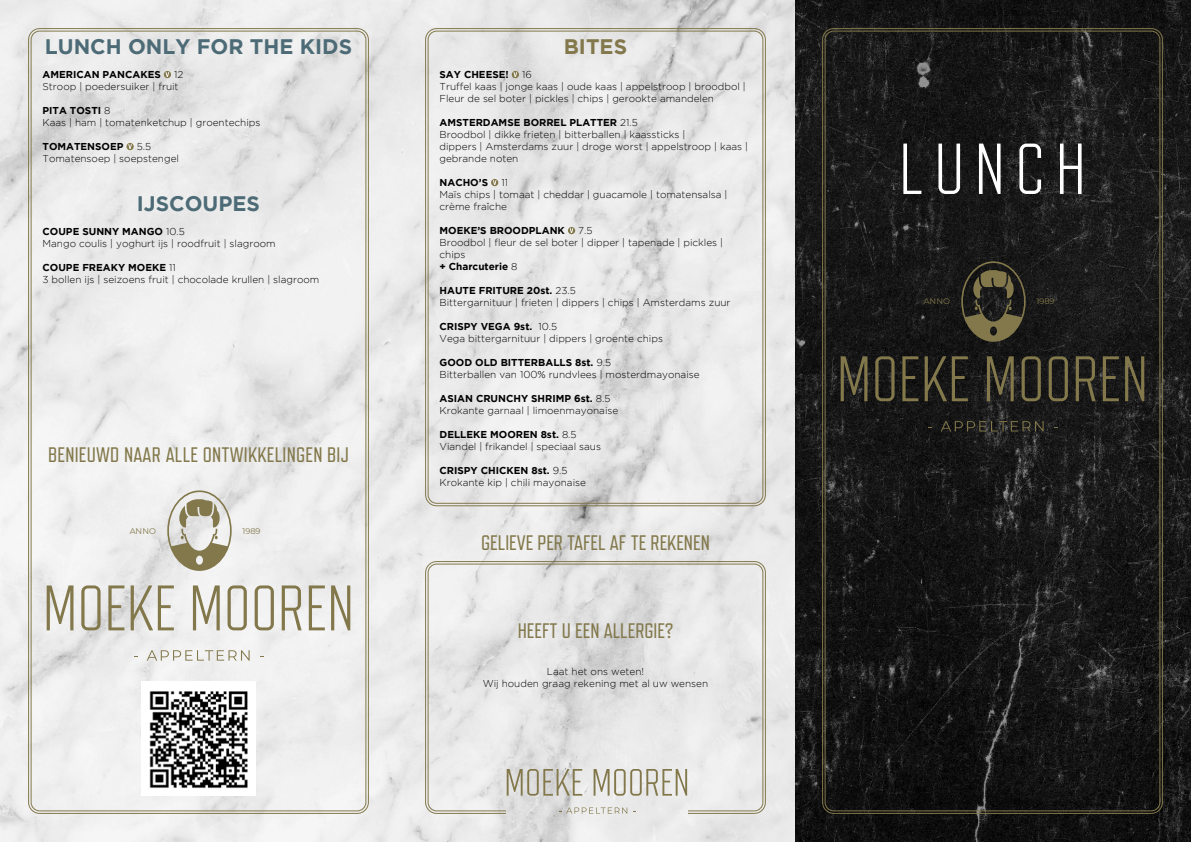
<style>
.page{position:relative;width:1191px;height:842px;background:#fff}
.page>*{position:absolute;margin:0;border:0;box-sizing:border-box;transform-origin:0 0}
.t1{font:300 72px "Refrigerator Deluxe";letter-spacing:.14em;color:#fff}
.t2{font:21px "Refrigerator Deluxe";color:#82784b}
.t3{font:700 21px "Gotham";color:#4d6b76}
.t4{font:700 21px "Gotham";color:#82784b}
.t5{font:300 10px/12px "Gotham";color:#000}
.t6{font:700 10px "Gotham";color:#000}
.t7{font:8.2px "Montserrat";color:#82784b}
.s1{font-weight:700}
</style>
<div class="page">
<img style="left:0;top:0;width:1191px;height:842px">
<svg style="left:164px;top:71px;width:7px;height:7px"></svg>
<svg style="left:166px;top:72px;width:3px;height:5px"></svg>
<svg style="left:126px;top:143px;width:8px;height:7px"></svg>
<svg style="left:128px;top:144px;width:4px;height:5px"></svg>
<img style="left:142px;top:682px;width:113px;height:113px">
<svg style="left:940px;top:421px;width:103px;height:10px"></svg>
<svg style="left:961px;top:261px;width:64px;height:81px;background:#3f3b2a"></svg>
<svg style="left:840px;top:356px;width:27px;height:45px"></svg>
<svg style="left:875px;top:356px;width:19px;height:45px"></svg>
<svg style="left:902px;top:356px;width:16px;height:45px"></svg>
<svg style="left:924px;top:356px;width:43px;height:45px;background:#353225"></svg>
<svg style="left:987px;top:356px;width:26px;height:45px"></svg>
<svg style="left:1021px;top:356px;width:19px;height:45px"></svg>
<svg style="left:1048px;top:356px;width:20px;height:45px"></svg>
<svg style="left:1075px;top:356px;width:20px;height:45px"></svg>
<svg style="left:1102px;top:356px;width:16px;height:45px"></svg>
<svg style="left:1125px;top:356px;width:19px;height:45px"></svg>
<svg style="left:147px;top:650px;width:103px;height:11px"></svg>
<svg style="left:167px;top:490px;width:65px;height:81px"></svg>
<svg style="left:47px;top:585px;width:26px;height:45px"></svg>
<svg style="left:81px;top:585px;width:20px;height:45px"></svg>
<svg style="left:108px;top:585px;width:16px;height:45px"></svg>
<svg style="left:131px;top:585px;width:43px;height:45px"></svg>
<svg style="left:193px;top:585px;width:27px;height:45px"></svg>
<svg style="left:227px;top:585px;width:20px;height:45px"></svg>
<svg style="left:255px;top:585px;width:19px;height:45px"></svg>
<svg style="left:282px;top:585px;width:20px;height:45px"></svg>
<svg style="left:309px;top:585px;width:16px;height:45px"></svg>
<svg style="left:331px;top:585px;width:19px;height:45px"></svg>
<div style="left:425px;top:561px;width:340px;height:253px;border:1px solid #82784b;border-radius:11px"></div>
<div style="left:428px;top:564px;width:335px;height:247px;border:1px solid #82784b;border-radius:9px"></div>
<img style="left:507px;top:757px;width:180px;height:85px">
<svg style="left:559px;top:807px;width:68px;height:7px"></svg>
<svg style="left:507px;top:769px;width:75px;height:27px;background:#c2bfb2"></svg>
<svg style="left:593px;top:769px;width:94px;height:27px;background:#cbc8ba"></svg>
<div style="left:512px;top:71px;width:7px;height:7px;background:#82784b;border-radius:50%"></div>
<svg style="left:513px;top:72px;width:4px;height:5px"></svg>
<svg style="left:491px;top:179px;width:7px;height:7px"></svg>
<svg style="left:493px;top:180px;width:3px;height:5px"></svg>
<svg style="left:568px;top:227px;width:7px;height:7px"></svg>
<svg style="left:570px;top:228px;width:3px;height:5px"></svg>
<h2 class="t3" style="left:45px;top:35px;width:309px">LUNCH ONLY FOR THE KIDS</h2>
<p class="t6" style="left:43px;top:69px;width:120px">AMERICAN PANCAKES</p>
<p class="t5" style="left:43px;top:69px;width:142px;text-indent:131px">12<br>Stroop | poedersuiker | fruit</p>
<p class="t5" style="left:43px;top:105px;width:219px"><span class="s1">PITA TOSTI</span> 8<br>Kaas | ham | tomatenketchup | groentechips</p>
<p class="t6" style="left:43px;top:141px;width:82px">TOMATENSOEP</p>
<p class="t5" style="left:43px;top:141px;width:138px;text-indent:94px">5.5<br>Tomatensoep | soepstengel</p>
<h2 class="t3" style="left:137px;top:192px;width:125px">IJSCOUPES</h2>
<p class="t5" style="left:43px;top:226px;width:235px"><span class="s1">COUPE SUNNY MANGO</span> 10.5<br>Mango coulis | yoghurt ijs | roodfruit | slagroom</p>
<p class="t5" style="left:43px;top:262px;width:278px"><span class="s1">COUPE FREAKY MOEKE</span> 11<br>3 bollen ijs | seizoens fruit | chocolade krullen | slagroom</p>
<h2 class="t2" style="left:48px;top:443px;width:302px">BENIEUWD NAAR ALLE ONTWIKKELINGEN BIJ</h2>
<p class="t7" style="left:130px;top:525px;width:28px">ANNO</p>
<p class="t7" style="left:242px;top:525px;width:20px">1989</p>
<h2 class="t4" style="left:564px;top:35px;width:65px">BITES</h2>
<p class="t5" style="left:439px;top:69px;width:308px;text-indent:82px">16<br>Truffel kaas | jonge kaas | oude kaas | appelstroop | broodbol |<br>Fleur de sel boter | pickles | chips | gerookte amandelen</p>
<p class="t5" style="left:439px;top:117px;width:310px"><span class="s1">AMSTERDAMSE BORREL PLATTER</span> 21.5<br>Broodbol | dikke frieten | bitterballen | kaassticks |<br>dippers | Amsterdams zuur | droge worst | appelstroop | kaas | gebrande noten</p>
<p class="t6" style="left:439px;top:177px;width:50px">NACHO’S</p>
<p class="t6" style="left:439px;top:69px;width:71px">SAY CHEESE!</p>
<p class="t5" style="left:439px;top:177px;width:289px;text-indent:62px">11<br>Maïs chips | tomaat | cheddar | guacamole | tomatensalsa | crème fraîche</p>
<p class="t6" style="left:439px;top:225px;width:127px">MOEKE’S BROODPLANK</p>
<p class="t5" style="left:439px;top:225px;width:285px;text-indent:139px">7.5<br>Broodbol | fleur de sel boter | dipper | tapenade | pickles | chips<br><span class="s1">+ Charcuterie</span> 8</p>
<p class="t5" style="left:439px;top:285px;width:292px"><span class="s1">HAUTE FRITURE 20st.</span> 23.5<br>Bittergarnituur | frieten | dippers | chips | Amsterdams zuur</p>
<p class="t5" style="left:439px;top:321px;width:225px"><span class="s1">CRISPY VEGA 9st.</span> 10.5<br>Vega bittergarnituur | dippers | groente chips</p>
<p class="t5" style="left:439px;top:357px;width:262px"><span class="s1">GOOD OLD BITTERBALLS 8st.</span> 9.5<br>Bitterballen van 100% rundvlees | mosterdmayonaise</p>
<p class="t5" style="left:439px;top:393px;width:180px"><span class="s1">ASIAN CRUNCHY SHRIMP 6st.</span> 8.5<br>Krokante garnaal | limoenmayonaise</p>
<p class="t5" style="left:439px;top:429px;width:163px"><span class="s1">DELLEKE MOOREN 8st.</span> 8.5<br>Viandel | frikandel | speciaal saus</p>
<p class="t5" style="left:439px;top:465px;width:148px"><span class="s1">CRISPY CHICKEN 8st.</span> 9.5<br>Krokante kip | chili mayonaise</p>
<h2 class="t2" style="left:481px;top:531px;width:230px">GELIEVE PER TAFEL AF TE REKENEN</h2>
<h2 class="t2" style="left:518px;top:619px;width:157px">HEEFT U EEN ALLERGIE?</h2>
<p class="t5" style="left:483px;top:666px;width:227px;text-align:center">Laat het ons weten!<br>Wij houden graag rekening met al uw wensen</p>
<h1 class="t1" style="left:899px;top:130px;width:188px">LUNCH</h1>
<p class="t7" style="left:923px;top:296px;width:28px">ANNO</p>
<p class="t7" style="left:1036px;top:296px;width:20px">1989</p>
</div>
